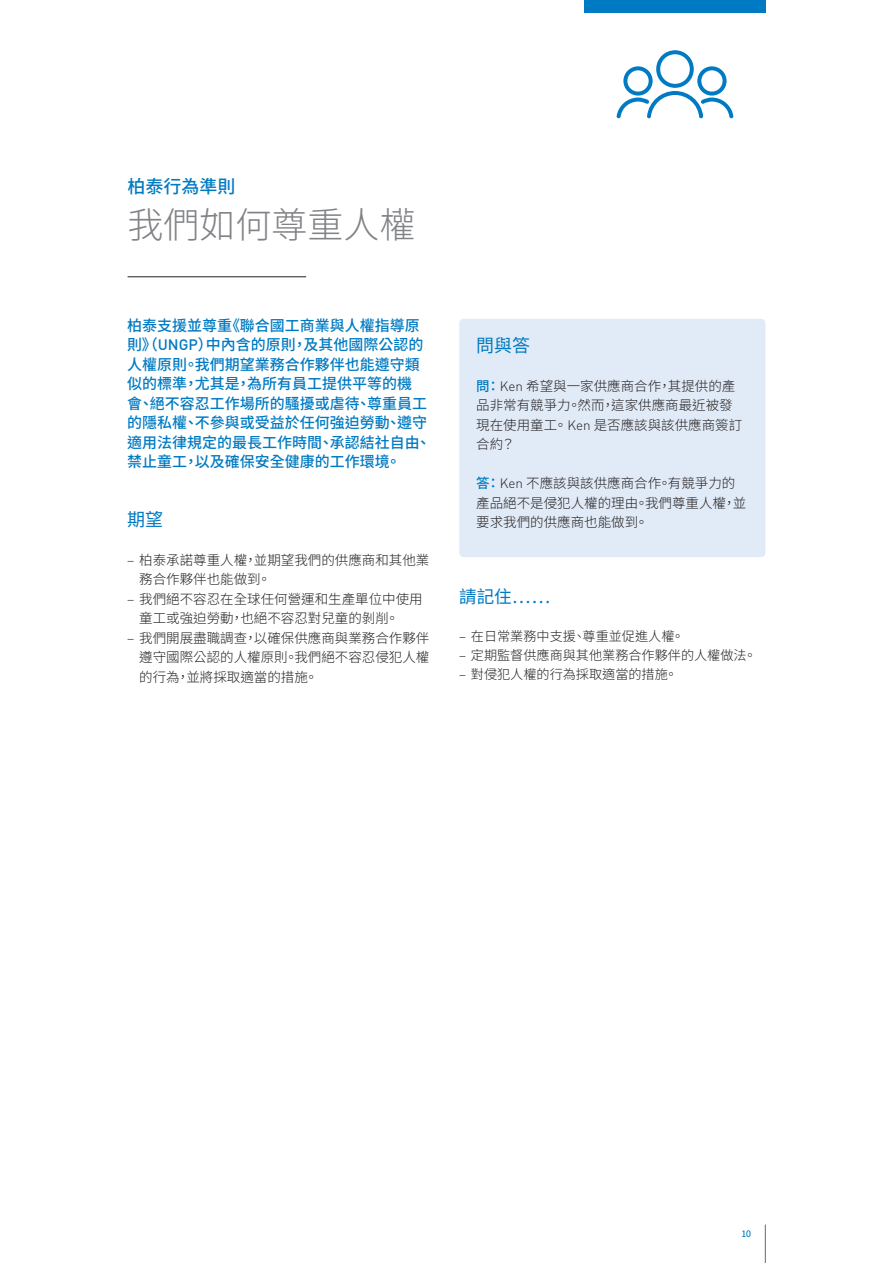
<style>
.page{position:relative;width:893px;height:1263px;background:#fff}
.page>*{position:absolute;margin:0;border:0;box-sizing:border-box;transform-origin:0 0}
.t1{font:300 36px "Source Han Sans TW";color:#808285}
.t2{font:500 18px "Source Han Sans TW";color:#007ac2}
.t3{font:18px "Source Han Sans TW";color:#007ac2}
.t4{font:17.55px "Source Han Sans TW";color:#007ac2}
.t5{font:500 15px/19.5px "Source Han Sans TW";color:#007ac2}
.t6{font:300 13.5px/19.5px "Source Han Sans TW";color:#231f20}
.t7{font:300 13.2px "Source Han Sans TW";color:#231f20}
.t8{font:300 9px "Source Han Sans TW";color:#007ac2}
.s1{font-family:"DINOT"}
.s2{font-weight:500;color:#007ac2}
</style>
<div class="page">
<hr style="left:765px;top:1225px;width:1px;height:38px;background:#808285">
<div style="left:584px;top:0;width:181px;height:13px;background:#007ac2"></div>
<div style="left:459px;top:319px;width:306px;height:238px;background:#e1ebf7;border-radius:4px"></div>
<hr style="left:128px;top:276px;width:178px;height:1px;background:#231f20">
<svg style="left:616px;top:50px;width:117px;height:68px"></svg>
<h2 class="t2" style="left:128px;top:176px;width:109px">柏泰行為準則</h2>
<h1 class="t1" style="left:128px;top:204px;width:289px">我們如何尊重人權</h1>
<p class="t5" style="left:127px;top:316px;width:305px">柏泰支援並尊重《聯合國工商業與人權指導原則》（<span class="s1">UNGP</span>）中內含的原則，及其他國際公認的人權原則。我們期望業務合作夥伴也能遵守類似的標準，尤其是，為所有員工提供平等的機會、絕不容忍工作場所的騷擾或虐待、尊重員工的隱私權、不參與或受益於任何強迫勞動、遵守適用法律規定的最長工作時間、承認結社自由、禁止童工，以及確保安全健康的工作環境。</p>
<h2 class="t3" style="left:127px;top:509px;width:37px">期望</h2>
<p class="t6" style="left:139px;top:550px;width:292px;text-indent:-12px">– 柏泰承諾尊重人權，並期望我們的供應商和其他業務合作夥伴也能做到。</p>
<p class="t6" style="left:139px;top:589px;width:285px;text-indent:-12px">– 我們絕不容忍在全球任何營運和生產單位中使用童工或強迫勞動，也絕不容忍對兒童的剝削。</p>
<p class="t6" style="left:139px;top:628px;width:292px;text-align:justify;text-indent:-12px">– 我們開展盡職調查，以確保供應商與業務合作夥伴遵守國際公認的人權原則。我們絕不容忍侵犯人權的行為，並將採取適當的措施。</p>
<h2 class="t3" style="left:476px;top:335px;width:55px">問與答</h2>
<p class="t6" style="left:476px;top:376px;width:267px"><span class="s2">問：</span><span class="s1">Ken</span> 希望與一家供應商合作，其提供的產品非常有競爭力。然而，這家供應商最近被發現在使用童工。<span class="s1">Ken</span> 是否應該與該供應商簽訂合約？</p>
<p class="t6" style="left:476px;top:474px;width:271px"><span class="s2">答：</span><span class="s1">Ken</span> 不應該與該供應商合作。有競爭力的產品絕不是侵犯人權的理由。我們尊重人權，並要求我們的供應商也能做到。</p>
<p class="t4" style="left:459px;top:587px;width:93px">請記住……</p>
<p class="t7" style="left:459px;top:629px;width:227px">– 在日常業務中支援、尊重並促進人權。</p>
<p class="t7" style="left:459px;top:648px;width:299px">– 定期監督供應商與其他業務合作夥伴的人權做法。</p>
<p class="t7" style="left:459px;top:667px;width:220px">– 對侵犯人權的行為採取適當的措施。</p>
<p class="t8" style="left:741px;top:1228px;width:11px">10</p>
</div>
